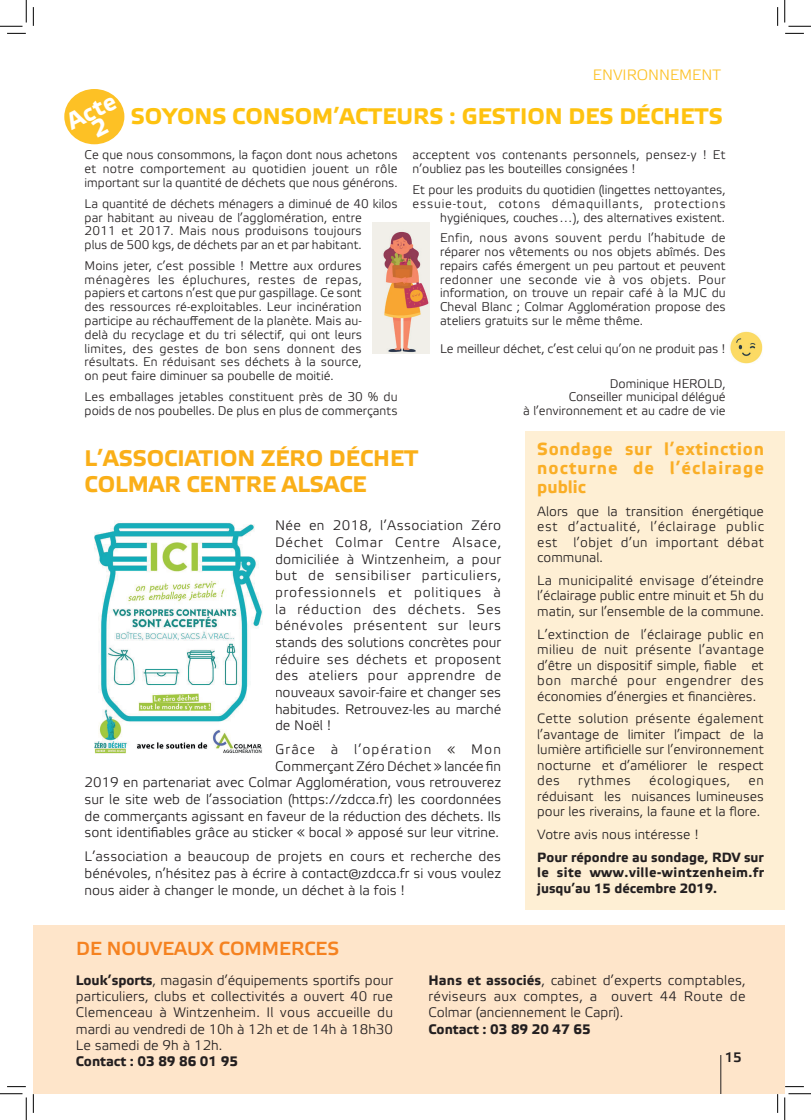
<style>
.page{position:relative;width:811px;height:1120px;background:#fff}
.page>*{position:absolute;margin:0;border:0;box-sizing:border-box;transform-origin:0 0}
.t1{font:700 23.75px/18.8px "Etelka Text Pro";color:#fff;text-align:center}
.t2{font:700 22.5px/26.2px "Etelka Text Pro";color:#faaf18}
.t3{font:700 22.5px "Etelka Text Pro";color:#fec210}
.t4{font:18.88px "Etelka Medium Pro";color:#f58220}
.t5{font:700 17.5px/19.2px "Etelka Text Pro";letter-spacing:.045em;color:#faae26;text-align:justify}
.t6{font:15px "Etelka Light Pro";color:#fdc125}
.t7{font:13.75px/16.6px "Etelka Light Pro";color:#231f20;text-align:justify}
.t8{font:700 13.75px "Etelka Text Pro";color:#231f20}
.t9{font:13.75px "Etelka Medium Pro";color:#231f20}
.t10{font:13.38px/15.5px "Etelka Light Pro";color:#231f20;text-align:justify}
.t11{font:700 13.38px/15.5px "Etelka Text Pro";letter-spacing:.035em;color:#231f20;text-align:justify}
.t12{font:13.38px "Etelka Light Pro";letter-spacing:.04em;color:#231f20}
.t13{font:12.5px/13.8px "Etelka Light Pro";color:#231f20;text-align:justify}
.t14{font:12.5px/13.8px "Etelka Light Pro";letter-spacing:.02em;color:#231f20}
.s1{font-family:"Etelka Text Pro";font-weight:700}
</style>
<div class="page">
<div style="left:64px;top:89px;width:60px;height:55px;background:#fdc125;border-radius:50%"></div>
<div style="left:33px;top:925px;width:752px;height:168px;background:#fee5ca"></div>
<img style="left:94px;top:522px;width:169px;height:232px">
<hr style="left:720px;top:1054px;width:1px;height:39px;background:#231f20">
<img style="left:372px;top:223px;width:57px;height:130px">
<img style="left:730px;top:331px;width:33px;height:33px">
<div style="left:525px;top:430px;width:260px;height:479px;background:#feefd4"></div>
<svg style="left:7px;top:33px;width:19px;height:1px"></svg>
<svg style="left:785px;top:33px;width:19px;height:1px"></svg>
<svg style="left:33px;top:7px;width:1px;height:19px"></svg>
<svg style="left:33px;top:1093px;width:1px;height:19px"></svg>
<svg style="left:777px;top:7px;width:1px;height:19px"></svg>
<svg style="left:777px;top:1093px;width:1px;height:19px"></svg>
<svg style="left:0;top:0;width:27px;height:27px"></svg>
<svg style="left:0;top:1093px;width:27px;height:26px"></svg>
<svg style="left:784px;top:0;width:27px;height:27px"></svg>
<svg style="left:784px;top:1093px;width:27px;height:26px"></svg>
<p class="t6" style="left:593px;top:66px;width:129px">ENVIRONNEMENT</p>
<h1 class="t1" style="left:65px;top:116px;width:54px;rotate:-27deg">Acte<br>2</h1>
<h2 class="t3" style="left:131px;top:104px;width:593px">SOYONS CONSOM’ACTEURS : GESTION DES DÉCHETS</h2>
<p class="t13" style="left:85px;top:149px;width:314px">Ce que nous consommons, la façon dont nous achetons et notre comportement au quotidien jouent un rôle important sur la quantité de déchets que nous générons.</p>
<p class="t13" style="left:85px;top:197px;width:314px;text-align:left">La quantité de déchets ménagers a diminué de 40 kilos par habitant au niveau de l’agglomération, entre<br>2011 et 2017. Mais nous produisons toujours<br>plus de 500 kgs, de déchets par an et par habitant.</p>
<p class="t13" style="left:85px;top:259px;width:279px">Moins jeter, c’est possible ! Mettre aux ordures ménagères les épluchures, restes de repas, papiers et cartons n’est que pur gaspillage. Ce sont des ressources ré-exploitables. Leur incinération participe au réchauffement de la planète. Mais au&shy;delà du recyclage et du tri sélectif, qui ont leurs limites, des gestes de bon sens donnent des résultats. En réduisant ses déchets à la source, on peut faire diminuer sa poubelle de moitié.</p>
<p class="t13" style="left:85px;top:390px;width:314px">Les emballages jetables constituent près de 30 % du poids de nos poubelles. De plus en plus de commerçants</p>
<p class="t14" style="left:413px;top:149px;width:314px">acceptent vos contenants personnels, pensez-y ! Et n’oubliez pas les bouteilles consignées !</p>
<p class="t13" style="left:413px;top:183px;width:315px;text-align:right">Et pour les produits du quotidien (lingettes nettoyantes, essuie-tout, cotons démaquillants, protections hygiéniques, couches…), des alternatives existent.</p>
<p class="t13" style="left:440px;top:232px;width:287px">Enfin, nous avons souvent perdu l’habitude de réparer nos vêtements ou nos objets abîmés. Des repairs cafés émergent un peu partout et peuvent redonner une seconde vie à vos objets. Pour information, on trouve un repair café à la MJC du Cheval Blanc ; Colmar Agglomération propose des ateliers gratuits sur le même thême.</p>
<p class="t13" style="left:440px;top:342px;width:287px">Le meilleur déchet, c’est celui qu’on ne produit pas !</p>
<p class="t13" style="left:523px;top:377px;width:204px;text-align:right">Dominique HEROLD,<br>Conseiller municipal délégué<br>à l’environnement et au cadre de vie</p>
<h2 class="t2" style="left:85px;top:446px;width:335px">L’ASSOCIATION ZÉRO DÉCHET<br>COLMAR CENTRE ALSACE</h2>
<p class="t7" style="left:275px;top:518px;width:228px">Née en 2018, l’Association Zéro Déchet Colmar Centre Alsace, domiciliée à Wintzenheim, a pour but de sensibiliser particuliers, professionnels et politiques à la réduction des déchets. Ses bénévoles présentent sur leurs stands des solutions concrètes pour réduire ses déchets et proposent des ateliers pour apprendre de nouveaux savoir-faire et changer ses habitudes. Retrouvez-les au marché de Noël !</p>
<p class="t7" style="left:85px;top:741px;width:418px;text-align:right">Grâce à l’opération « Mon<br>Commerçant Zéro Déchet » lancée fin<br>2019 en partenariat avec Colmar Agglomération, vous retrouverez sur le site web de l’association (https://zdcca.fr) les coordonnées de commerçants agissant en faveur de la réduction des déchets. Ils sont identifiables grâce au sticker « bocal » apposé sur leur vitrine.</p>
<p class="t7" style="left:85px;top:848px;width:418px">L’association a beaucoup de projets en cours et recherche des bénévoles, n’hésitez pas à écrire à contact@zdcca.fr si vous voulez nous aider à changer le monde, un déchet à la fois !</p>
<h3 class="t5" style="left:537px;top:440px;width:228px">Sondage sur l’extinction nocturne de l’éclairage public</h3>
<p class="t10" style="left:537px;top:504px;width:228px">Alors que la transition énergétique est d’actualité, l’éclairage public est l’objet d’un important débat communal.</p>
<p class="t10" style="left:537px;top:573px;width:228px">La municipalité envisage d’éteindre l’éclairage public entre minuit et 5h du matin, sur l’ensemble de la commune.</p>
<p class="t10" style="left:537px;top:627px;width:228px">L’extinction de l’éclairage public en milieu de nuit présente l’avantage d’être un dispositif simple, fiable et bon marché pour engendrer des économies d’énergies et financières.</p>
<p class="t10" style="left:537px;top:711px;width:228px">Cette solution présente également l’avantage de limiter l’impact de la lumière artificielle sur l’environnement nocturne et d’améliorer le respect des</p>
<p class="t12" style="left:578px;top:773px;width:54px">rythmes</p>
<p class="t12" style="left:649px;top:773px;width:83px">écologiques,</p>
<p class="t10" style="left:537px;top:773px;width:228px;text-indent:211px">en réduisant les nuisances lumineuses pour les riverains, la faune et la flore.</p>
<p class="t10" style="left:537px;top:827px;width:163px">Votre avis nous intéresse !</p>
<p class="t11" style="left:537px;top:849px;width:228px">Pour répondre au sondage, RDV sur le site www.ville-wintzenheim.fr jusqu’au 15 décembre 2019.</p>
<h3 class="t4" style="left:76px;top:938px;width:264px">DE NOUVEAUX COMMERCES</h3>
<p class="t7" style="left:76px;top:972px;width:319px;line-height:16.2px"><span class="s1">Louk’sports</span>, magasin d’équipements sportifs pour particuliers, clubs et collectivités a ouvert 40 rue Clemenceau à Wintzenheim. Il vous accueille du mardi au vendredi de 10h à 12h et de 14h à 18h30<br>Le samedi de 9h à 12h.</p>
<p class="t8" style="left:76px;top:1053px;width:164px">Contact : 03 89 86 01 95</p>
<p class="t7" style="left:428px;top:972px;width:319px;line-height:16.2px"><span class="s1">Hans et associés</span>, cabinet d’experts comptables, réviseurs aux comptes, a ouvert 44 Route de Colmar (anciennement le Capri).</p>
<p class="t8" style="left:428px;top:1020px;width:164px">Contact : 03 89 20 47 65</p>
<p class="t9" style="left:725px;top:1049px;width:19px">15</p>
</div>
